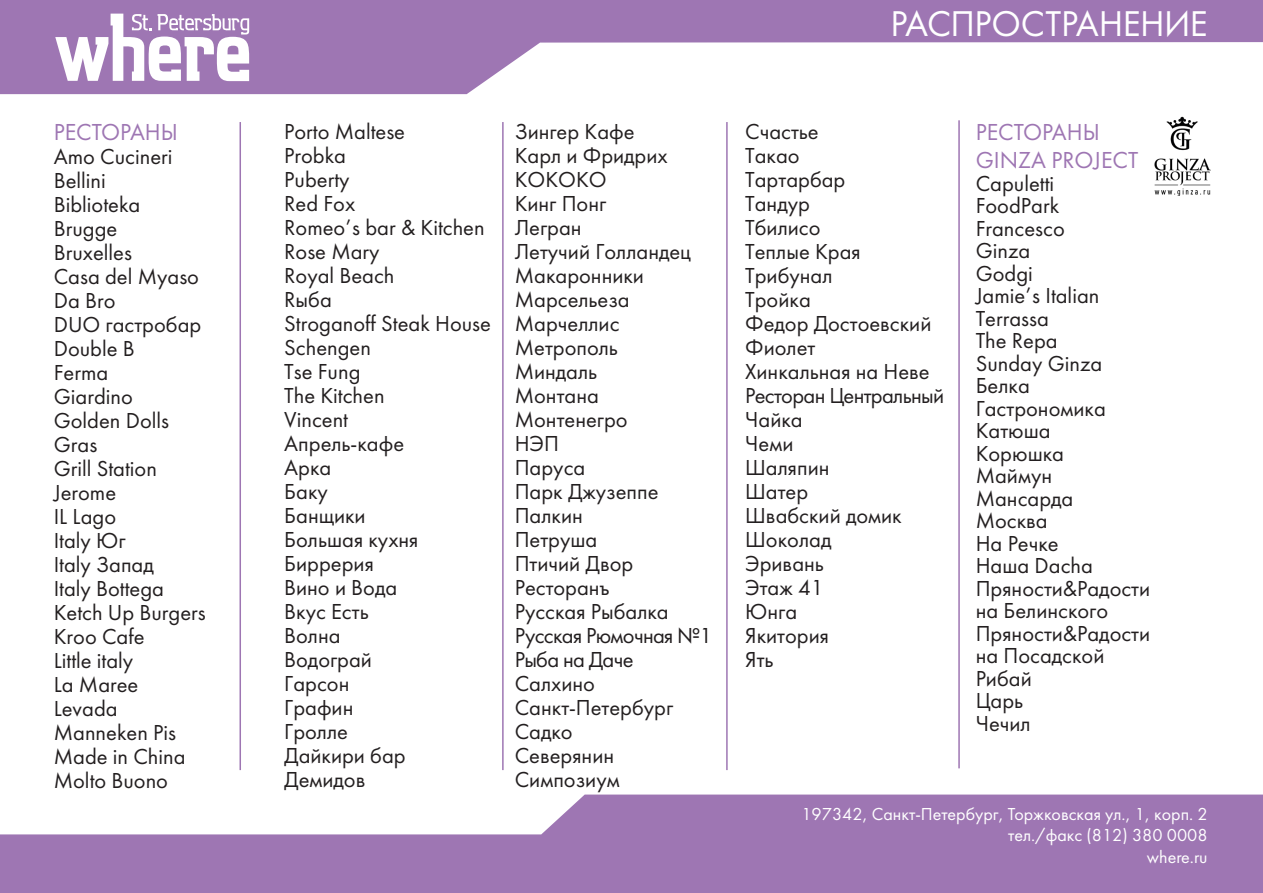
<style>
.page{position:relative;width:1263px;height:893px;background:#fff}
.page>*{position:absolute;margin:0;border:0;box-sizing:border-box;transform-origin:0 0}
.t1{font:37.2px "Futura";letter-spacing:-.015em;color:#fff}
.t2{font:24px "Futura";color:#9e76b3}
.t3{font:22.5px/24px "Futura";color:#231f20}
.t4{font:22.5px "Futura";letter-spacing:-.03em;color:#231f20}
.t5{font:18px "Futura";color:#fff}
</style>
<div class="page">
<svg style="left:0;top:794px;width:1263px;height:99px;fill:#9e76b3"></svg>
<svg style="left:0;top:0;width:1263px;height:94px;fill:#9e76b3"></svg>
<svg style="left:55px;top:14px;width:194px;height:67px"></svg>
<hr style="left:239px;top:122px;width:2px;height:648px;background:#9e76b3">
<hr style="left:502px;top:122px;width:2px;height:648px;background:#9e76b3">
<hr style="left:726px;top:122px;width:2px;height:648px;background:#9e76b3">
<hr style="left:958px;top:120px;width:2px;height:648px;background:#9e76b3">
<img style="left:1154px;top:117px;width:56px;height:78px">
<p class="t2" style="left:54px;top:118px;width:126px">РЕСТОРАНЫ</p>
<p class="t3" style="left:54px;top:144px;width:120px">Amo Cucineri<br>Bellini<br>Biblioteka</p>
<p class="t3" style="left:54px;top:216px;width:147px">Brugge<br>Bruxelles<br>Casa del Myaso</p>
<p class="t3" style="left:54px;top:288px;width:63px">Da Bro</p>
<p class="t3" style="left:54px;top:312px;width:149px">DUO гастробар</p>
<p class="t3" style="left:54px;top:336px;width:82px">Double B</p>
<p class="t3" style="left:54px;top:360px;width:56px">Ferma</p>
<p class="t3" style="left:54px;top:384px;width:117px">Giardino<br>Golden Dolls<br>Gras</p>
<p class="t3" style="left:54px;top:456px;width:105px">Grill Station</p>
<p class="t3" style="left:54px;top:480px;width:64px">Jerome</p>
<p class="t3" style="left:54px;top:504px;width:112px">IL Lago<br>Italy Юг<br>Italy Запад<br>Italy Bottega</p>
<p class="t3" style="left:54px;top:600px;width:154px">Ketch Up Burgers<br>Kroo Cafe</p>
<p class="t3" style="left:54px;top:648px;width:81px">Little italy</p>
<p class="t3" style="left:54px;top:672px;width:124px">La Maree<br>Levada<br>Manneken Pis</p>
<p class="t3" style="left:54px;top:744px;width:133px">Made in China<br>Molto Buono</p>
<p class="t3" style="left:284px;top:119px;width:122px">Porto Maltese</p>
<p class="t3" style="left:284px;top:143px;width:63px">Probka</p>
<p class="t3" style="left:284px;top:167px;width:202px">Puberty<br>Red Fox<br>Romeo’s bar &amp; Kitchen<br>Rose Mary</p>
<p class="t3" style="left:284px;top:263px;width:112px">Royal Beach</p>
<p class="t3" style="left:284px;top:287px;width:208px">Rыба<br>Stroganoff Steak House<br>Schengen</p>
<p class="t3" style="left:284px;top:359px;width:78px">Tse Fung</p>
<p class="t3" style="left:284px;top:383px;width:102px">The Kitchen<br>Vincent</p>
<p class="t3" style="left:284px;top:431px;width:121px">Апрель-кафе</p>
<p class="t3" style="left:284px;top:455px;width:83px">Арка<br>Баку<br>Банщики</p>
<p class="t3" style="left:284px;top:527px;width:136px">Большая кухня<br>Биррерия<br>Вино и Вода<br>Вкус Есть<br>Волна<br>Водограй<br>Гарсон<br>Графин</p>
<p class="t3" style="left:284px;top:719px;width:123px">Гролле<br>Дайкири бар<br>Демидов</p>
<p class="t3" style="left:515px;top:119px;width:121px">Зингер Кафе</p>
<p class="t3" style="left:515px;top:143px;width:154px">Карл и Фридрих</p>
<p class="t3" style="left:515px;top:167px;width:93px">КОКОКО</p>
<p class="t3" style="left:515px;top:191px;width:93px">Кинг Понг<br>Легран</p>
<p class="t3" style="left:515px;top:239px;width:178px">Летучий Голландец<br>Макаронники<br>Марсельеза<br>Марчеллис<br>Метрополь<br>Миндаль</p>
<p class="t3" style="left:515px;top:383px;width:114px">Монтана<br>Монтенегро</p>
<p class="t3" style="left:515px;top:431px;width:72px">НЭП<br>Паруса</p>
<p class="t3" style="left:515px;top:479px;width:145px">Парк Джузеппе</p>
<p class="t3" style="left:515px;top:503px;width:84px">Палкин<br>Петруша</p>
<p class="t3" style="left:515px;top:551px;width:120px">Птичий Двор</p>
<p class="t3" style="left:515px;top:575px;width:96px">Ресторанъ</p>
<p class="t3" style="left:515px;top:599px;width:156px">Русская Рыбалка</p>
<p class="t4" style="left:515px;top:622px;width:199px">Русская Рюмочная №1</p>
<p class="t4" style="left:515px;top:646px;width:120px">Рыба на Даче</p>
<p class="t3" style="left:515px;top:671px;width:82px">Салхино</p>
<p class="t3" style="left:515px;top:695px;width:160px">Санкт-Петербург<br>Садко<br>Северянин</p>
<p class="t3" style="left:515px;top:767px;width:106px">Симпозиум</p>
<p class="t1" style="left:890px;top:2px;width:319px">РАСПРОСТРАНЕНИЕ</p>
<p class="t3" style="left:745px;top:119px;width:75px">Счастье<br>Такао</p>
<p class="t3" style="left:745px;top:167px;width:102px">Тартарбар</p>
<p class="t3" style="left:745px;top:191px;width:117px">Тандур<br>Тбилисо<br>Теплые Края<br>Трибунал</p>
<p class="t3" style="left:745px;top:287px;width:67px">Тройка</p>
<p class="t3" style="left:745px;top:311px;width:188px">Федор Достоевский</p>
<p class="t3" style="left:745px;top:335px;width:186px">Фиолет<br>Хинкальная на Неве</p>
<p class="t4" style="left:745px;top:382px;width:200px">Ресторан Центральный</p>
<p class="t3" style="left:745px;top:407px;width:59px">Чайка<br>Чеми</p>
<p class="t3" style="left:745px;top:455px;width:86px">Шаляпин</p>
<p class="t3" style="left:745px;top:479px;width:158px">Шатер<br>Швабский домик</p>
<p class="t3" style="left:745px;top:527px;width:88px">Шоколад</p>
<p class="t3" style="left:745px;top:551px;width:80px">Эривань</p>
<p class="t3" style="left:745px;top:575px;width:80px">Этаж 41</p>
<p class="t3" style="left:745px;top:599px;width:85px">Юнга<br>Якитория<br>Ять</p>
<p class="t2" style="left:976px;top:117px;width:126px">РЕСТОРАНЫ</p>
<p class="t2" style="left:976px;top:146px;width:164px">GINZA PROJECT</p>
<p class="t3" style="left:976px;top:171px;width:80px">Capuletti</p>
<p class="t3" style="left:976px;top:194px;width:85px">FoodPark</p>
<p class="t3" style="left:976px;top:216px;width:91px">Francesco</p>
<p class="t3" style="left:976px;top:239px;width:56px">Ginza</p>
<p class="t3" style="left:976px;top:261px;width:59px">Godgi</p>
<p class="t3" style="left:976px;top:284px;width:125px">Jamie’s Italian</p>
<p class="t3" style="left:976px;top:306px;width:75px">Terrassa</p>
<p class="t3" style="left:976px;top:329px;width:84px">The Repa</p>
<p class="t3" style="left:976px;top:351px;width:128px">Sunday Ginza</p>
<p class="t3" style="left:976px;top:374px;width:56px">Белка</p>
<p class="t3" style="left:976px;top:396px;width:132px">Гастрономика</p>
<p class="t3" style="left:976px;top:419px;width:76px">Катюша</p>
<p class="t3" style="left:976px;top:441px;width:90px">Корюшка</p>
<p class="t3" style="left:976px;top:464px;width:78px">Маймун</p>
<p class="t3" style="left:976px;top:486px;width:99px">Мансарда</p>
<p class="t3" style="left:976px;top:509px;width:74px">Москва</p>
<p class="t3" style="left:976px;top:531px;width:85px">На Речке</p>
<p class="t3" style="left:976px;top:554px;width:119px">Наша Dacha</p>
<p class="t3" style="left:976px;top:577px;width:176px;line-height:22.5px">Пряности&amp;Радости на Белинского</p>
<p class="t3" style="left:976px;top:622px;width:176px;line-height:22.5px">Пряности&amp;Радости на Посадской</p>
<p class="t3" style="left:976px;top:666px;width:58px">Рибай</p>
<p class="t3" style="left:976px;top:689px;width:49px">Царь</p>
<p class="t3" style="left:976px;top:711px;width:56px">Чечил</p>
<p class="t5" style="left:801px;top:803px;width:408px">197342, Санкт-Петербург, Торжковская ул., 1, корп. 2</p>
<p class="t5" style="left:1008px;top:824px;width:201px">тел./факс (812) 380 0008</p>
<p class="t5" style="left:1147px;top:846px;width:62px">where.ru</p>
</div>
